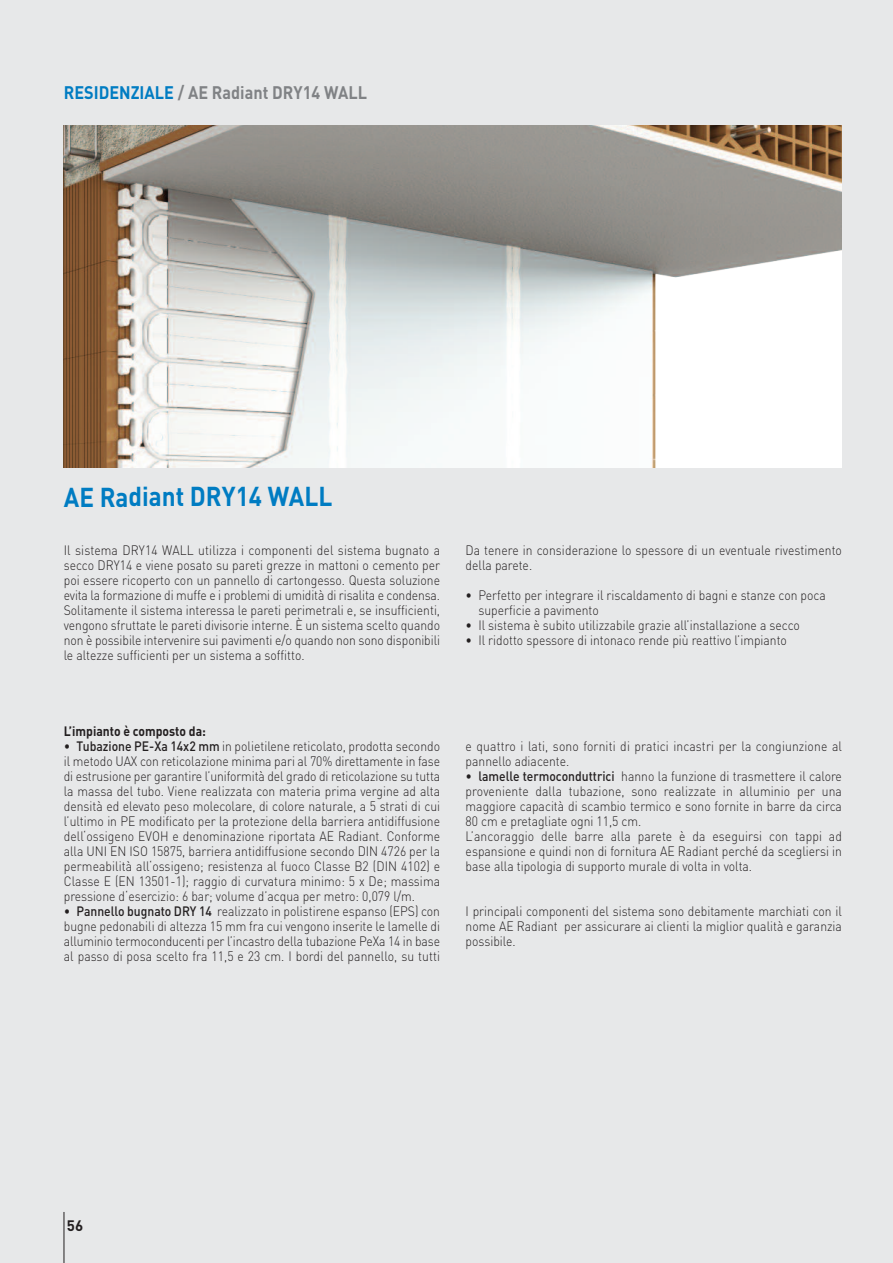
<style>
.page{position:relative;width:893px;height:1263px;background:#e7e8e9}
.page>*{position:absolute;margin:0;border:0;box-sizing:border-box;transform-origin:0 0}
.t1{font:700 27px "DIN";color:#007cc2;scale:.9 1}
.t2{font:700 18px "DIN";color:#808285;scale:.9 1}
.t3{font:700 15px "DIN";color:#231f20}
.t4{font:300 13.5px/15px "DIN";color:#231f20;text-align:justify;scale:.9 1}
.t5{font:700 13.5px "DIN";color:#231f20;scale:.9 1}
.s1{color:#007cc2}
.s2{font-weight:500}
</style>
<div class="page">
<hr style="left:64px;top:1212px;width:1px;height:51px;background:#231f20">
<img style="left:63px;top:125px;width:779px;height:343px">
<h2 class="t2" style="left:64px;top:83px;width:338px"><span class="s1">RESIDENZIALE</span> / AE Radiant DRY14 WALL</h2>
<h1 class="t1" style="left:64px;top:481px;width:300px">AE Radiant DRY14 WALL</h1>
<p class="t4" style="left:64px;top:542px;width:420px">Il sistema DRY14 WALL utilizza i componenti del sistema bugnato a secco DRY14 e viene posato su pareti grezze in mattoni o cemento per poi essere ricoperto con un pannello di cartongesso. Questa soluzione evita la formazione di muffe e i problemi di umidità di risalita e condensa.<br>Solitamente il sistema interessa le pareti perimetrali e, se insufficienti, vengono sfruttate le pareti divisorie interne. È un sistema scelto quando non è possibile intervenire sui pavimenti e/o quando non sono disponibili le altezze sufficienti per un sistema a soffitto.</p>
<p class="t4" style="left:466px;top:542px;width:420px">Da tenere in considerazione lo spessore di un eventuale rivestimento della parete.</p>
<p class="t4" style="left:478px;top:587px;width:387px;text-indent:-13px">• Perfetto per integrare il riscaldamento di bagni e stanze con poca superficie a pavimento</p>
<p class="t4" style="left:466px;top:617px;width:373px">• Il sistema è subito utilizzabile grazie all’installazione a secco</p>
<p class="t4" style="left:466px;top:632px;width:359px">• Il ridotto spessore di intonaco rende più reattivo l’impianto</p>
<p class="t5" style="left:64px;top:724px;width:159px">L’impianto è composto da:</p>
<p class="t4" style="left:64px;top:739px;width:420px">• <span class="s2">Tubazione PE-Xa 14x2 mm</span> in polietilene reticolato, prodotta secondo il metodo UAX con reticolazione minima pari al 70% direttamente in fase di estrusione per garantire l’uniformità del grado di reticolazione su tutta la massa del tubo. Viene realizzata con materia prima vergine ad alta densità ed elevato peso molecolare, di colore naturale, a 5 strati di cui l’ultimo in PE modificato per la protezione della barriera antidiffusione dell‘ossigeno EVOH e denominazione riportata AE Radiant. Conforme alla UNI EN ISO 15875, barriera antidiffusione secondo DIN 4726 per la permeabilità all‘ossigeno; resistenza al fuoco Classe B2 (DIN 4102) e Classe E (EN 13501-1); raggio di curvatura minimo: 5 x De; massima pressione d‘esercizio: 6 bar; volume d’acqua per metro: 0,079 l/m.</p>
<p class="t4" style="left:64px;top:904px;width:420px">• <span class="s2">Pannello bugnato DRY 14</span> realizzato in polistirene espanso (EPS) con bugne pedonabili di altezza 15 mm fra cui vengono inserite le lamelle di alluminio termoconducenti per l’incastro della tubazione PeXa 14 in base al passo di posa scelto fra 11,5 e 23 cm. I bordi del pannello, su tutti</p>
<p class="t4" style="left:466px;top:738px;width:420px">e quattro i lati, sono forniti di pratici incastri per la congiunzione al pannello adiacente.</p>
<p class="t4" style="left:466px;top:768px;width:420px;text-align:left">• <span class="s2">lamelle termoconduttrici</span> hanno la funzione di trasmettere il calore proveniente dalla tubazione, sono realizzate in alluminio per una maggiore capacità di scambio termico e sono fornite in barre da circa 80 cm e pretagliate ogni 11,5 cm.<br>L’ancoraggio delle barre alla parete è da eseguirsi con tappi ad espansione e quindi non di fornitura AE Radiant perché da scegliersi in base alla tipologia di supporto murale di volta in volta.</p>
<p class="t4" style="left:466px;top:903px;width:420px">I principali componenti del sistema sono debitamente marchiati con il nome AE Radiant per assicurare ai clienti la miglior qualità e garanzia possibile.</p>
<p class="t3" style="left:67px;top:1217px;width:18px">56</p>
</div>
